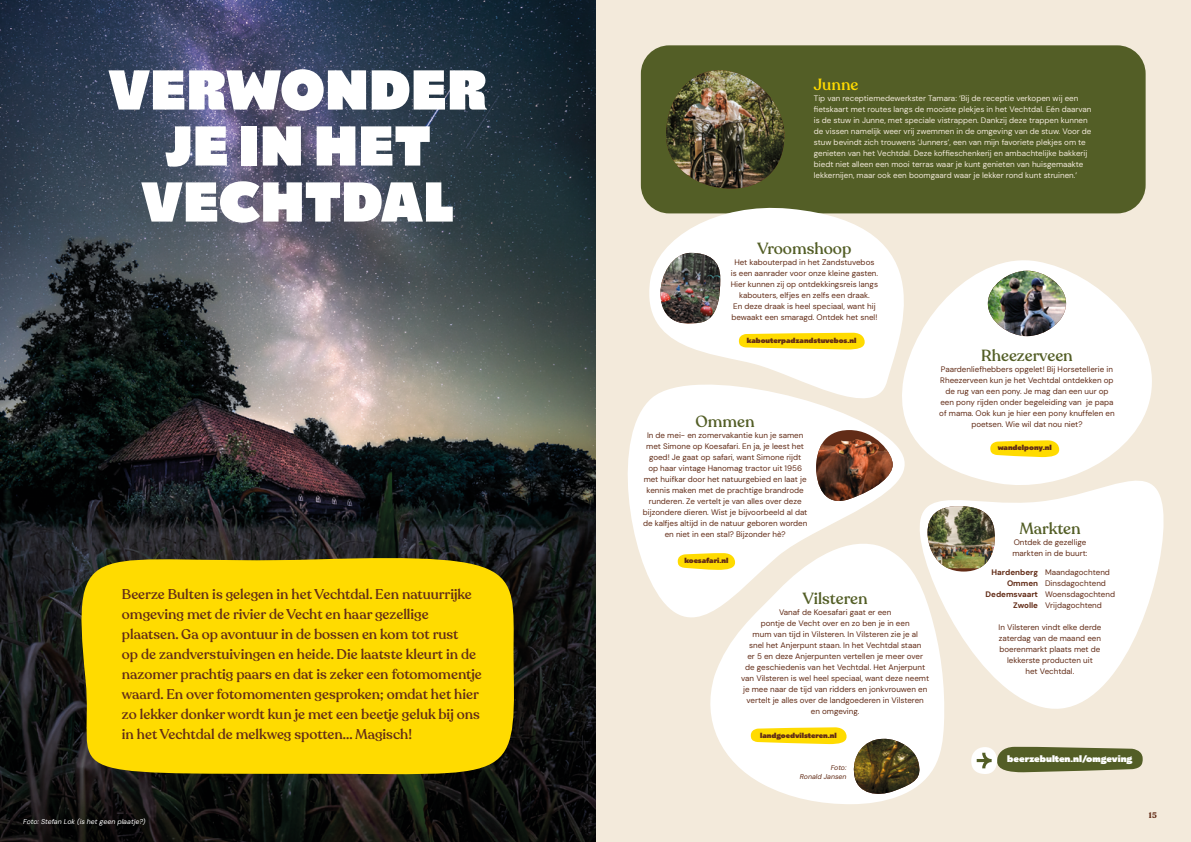
<style>
.page{position:relative;width:1191px;height:842px;background:#fff}
.page>*{position:absolute;margin:0;border:0;box-sizing:border-box;transform-origin:0 0}
.t1{font:800 56px/56px "Catalpa";color:#fff;text-align:center}
.t2{font:500 16px "Recoleta";color:#535e26}
.t3{font:500 16px "Recoleta";color:#ffdb00}
.t4{font:500 14px/20px "Recoleta";color:#622c17}
.t5{font:800 9px "Catalpa";color:#fff}
.t6{font:8px/11px "DM Sans";color:#622c17;text-align:center}
.t7{font:8px/11px "DM Sans";color:#f3eadb}
.t8{font:700 8px "Recoleta";color:#622c17}
.t9{font:800 7px "Catalpa";color:#622c17}
.t10{font:italic 7px "DM Sans";color:#fff}
.t11{font:italic 7px/9px "DM Sans";color:#622c17;text-align:right}
.s1{font-weight:700}
</style>
<div class="page">
<div style="left:595px;top:0;width:596px;height:842px;background:#f3eadb"></div>
<img style="left:0;top:0;width:595px;height:842px">
<svg style="left:39px;top:526px;width:498px;height:260px;fill:#ffdb00"></svg>
<div style="left:641px;top:45px;width:504px;height:168px;background:#535e26;border-radius:28px"></div>
<img style="left:666px;top:70px;width:118px;height:119px;border-radius:53px">
<svg style="left:628px;top:414px;width:265px;height:204px;fill:#fff"></svg>
<svg style="left:920px;top:494px;width:244px;height:215px;fill:#fff"></svg>
<svg style="left:701px;top:536px;width:244px;height:268px;fill:#fff"></svg>
<svg style="left:893px;top:260px;width:266px;height:234px;fill:#fff"></svg>
<svg style="left:640px;top:202px;width:310px;height:221px;fill:#fff"></svg>
<img style="left:987px;top:271px;width:79px;height:65px">
<svg style="left:660px;top:323px;width:60px;height:4px"></svg>
<img style="left:660px;top:253px;width:60px;height:70px">
<svg style="left:816px;top:502px;width:76px;height:6px"></svg>
<img style="left:816px;top:430px;width:76px;height:72px">
<svg style="left:927px;top:505px;width:69px;height:66px"></svg>
<img style="left:927px;top:506px;width:68px;height:62px">
<svg style="left:739px;top:332px;width:125px;height:17px"></svg>
<svg style="left:677px;top:553px;width:58px;height:17px"></svg>
<svg style="left:750px;top:727px;width:172px;height:70px"></svg>
<svg style="left:990px;top:440px;width:69px;height:17px"></svg>
<svg style="left:971px;top:746px;width:171px;height:28px"></svg>
<h1 class="t1" style="left:108px;top:63px;width:381px">VERWONDER<br>JE IN HET<br>VECHTDAL</h1>
<h2 class="t3" style="left:814px;top:75px;width:46px">Junne</h2>
<p class="t7" style="left:814px;top:93px;width:279px">Tip van receptiemedewerkster Tamara: ‘Bij de receptie verkopen wij een fietskaart met routes langs de mooiste plekjes in het Vechtdal. Eén daarvan is de stuw in Junne, met speciale vistrappen. Dankzij deze trappen kunnen de vissen namelijk weer vrij zwemmen in de omgeving van de stuw. Voor de stuw bevindt zich trouwens ‘Junners’, een van mijn favoriete plekjes om te genieten van het Vechtdal. Deze koffieschenkerij en ambachtelijke bakkerij biedt niet alleen een mooi terras waar je kunt genieten van huisgemaakte lekkernijen, maar ook een boomgaard waar je lekker rond kunt struinen.’</p>
<h2 class="t2" style="left:757px;top:238px;width:95px">Vroomshoop</h2>
<p class="t6" style="left:730px;top:256px;width:149px">Het kabouterpad in het Zandstuvebos is een aanrader voor onze kleine gasten.<br>Hier kunnen zij op ontdekkingsreis langs kabouters, elfjes en zelfs een draak.<br>En deze draak is heel speciaal, want hij bewaakt een smaragd. Ontdek het snel!</p>
<p class="t4" style="left:122px;top:585px;width:361px">Beerze Bulten is gelegen in het Vechtdal. Een natuurrijke omgeving met de rivier de Vecht en haar gezellige plaatsen. Ga op avontuur in de bossen en kom tot rust<br>op de zandverstuivingen en heide. Die laatste kleurt in de nazomer prachtig paars en dat is zeker een fotomomentje waard. En over fotomomenten gesproken; omdat het hier zo lekker donker wordt kun je met een beetje geluk bij ons in het Vechtdal de melkweg spotten... Magisch!</p>
<p class="t10" style="left:23px;top:817px;width:124px">Foto: Stefan Lok (is het geen plaatje?)</p>
<p class="t9" style="left:746px;top:337px;width:111px">kabouterpadzandstuvebos.nl</p>
<h2 class="t2" style="left:695px;top:411px;width:61px">Ommen</h2>
<p class="t6" style="left:643px;top:429px;width:166px">In de mei- en zomervakantie kun je samen met Simone op Koesafari. En ja, je leest het goed! Je gaat op safari, want Simone rijdt<br>op haar vintage Hanomag tractor uit 1956 met huifkar door het natuurgebied en laat je kennis maken met de prachtige brandrode runderen. Ze vertelt je van alles over deze bijzondere dieren. Wist je bijvoorbeeld al dat de kalfjes altijd in de natuur geboren worden en niet in een stal? Bijzonder hè?</p>
<p class="t9" style="left:684px;top:556px;width:45px">koesafari.nl</p>
<h2 class="t2" style="left:803px;top:589px;width:66px">Vilsteren</h2>
<p class="t6" style="left:741px;top:607px;width:189px">Vanaf de Koesafari gaat er een<br>pontje de Vecht over en zo ben je in een<br>mum van tijd in Vilsteren. In Vilsteren zie je al<br>snel het Anjerpunt staan. In het Vechtdal staan<br>er 5 en deze Anjerpunten vertellen je meer over<br>de geschiedenis van het Vechtdal. Het Anjerpunt van Vilsteren is wel heel speciaal, want deze neemt je mee naar de tijd van ridders en jonkvrouwen en vertelt je alles over de landgoederen in Vilsteren en omgeving.</p>
<p class="t9" style="left:760px;top:731px;width:78px">landgoedvilsteren.nl</p>
<p class="t11" style="left:800px;top:762px;width:48px">Foto:<br>Ronald Jansen</p>
<h2 class="t2" style="left:981px;top:345px;width:93px">Rheezerveen</h2>
<p class="t6" style="left:939px;top:363px;width:177px">Paardenliefhebbers opgelet! Bij Horsetellerie in Rheezerveen kun je het Vechtdal ontdekken op de rug van een pony. Je mag dan een uur op een pony rijden onder begeleiding van je papa of mama. Ook kun je hier een pony knuffelen en poetsen. Wie wil dat nou niet?</p>
<p class="t9" style="left:997px;top:443px;width:55px">wandelpony.nl</p>
<h2 class="t2" style="left:1019px;top:518px;width:63px">Markten</h2>
<p class="t6" style="left:1012px;top:536px;width:76px;text-align:left">Ontdek de gezellige markten in de buurt:</p>
<p class="t6" style="left:991px;top:567px;width:120px"><span class="s1">Hardenberg</span> Maandagochtend</p>
<p class="t6" style="left:1007px;top:578px;width:100px"><span class="s1">Ommen</span> Dinsdagochtend</p>
<p class="t6" style="left:985px;top:589px;width:131px"><span class="s1">Dedemsvaart</span> Woensdagochtend</p>
<p class="t6" style="left:1013px;top:600px;width:90px"><span class="s1">Zwolle</span> Vrijdagochtend</p>
<p class="t6" style="left:998px;top:621px;width:104px">In Vilsteren vindt elke derde zaterdag van de maand een boerenmarkt plaats met de lekkerste producten uit<br>het Vechtdal.</p>
<p class="t5" style="left:1007px;top:753px;width:127px">beerzebulten.nl/omgeving</p>
<p class="t8" style="left:1148px;top:810px;width:10px">15</p>
</div>
